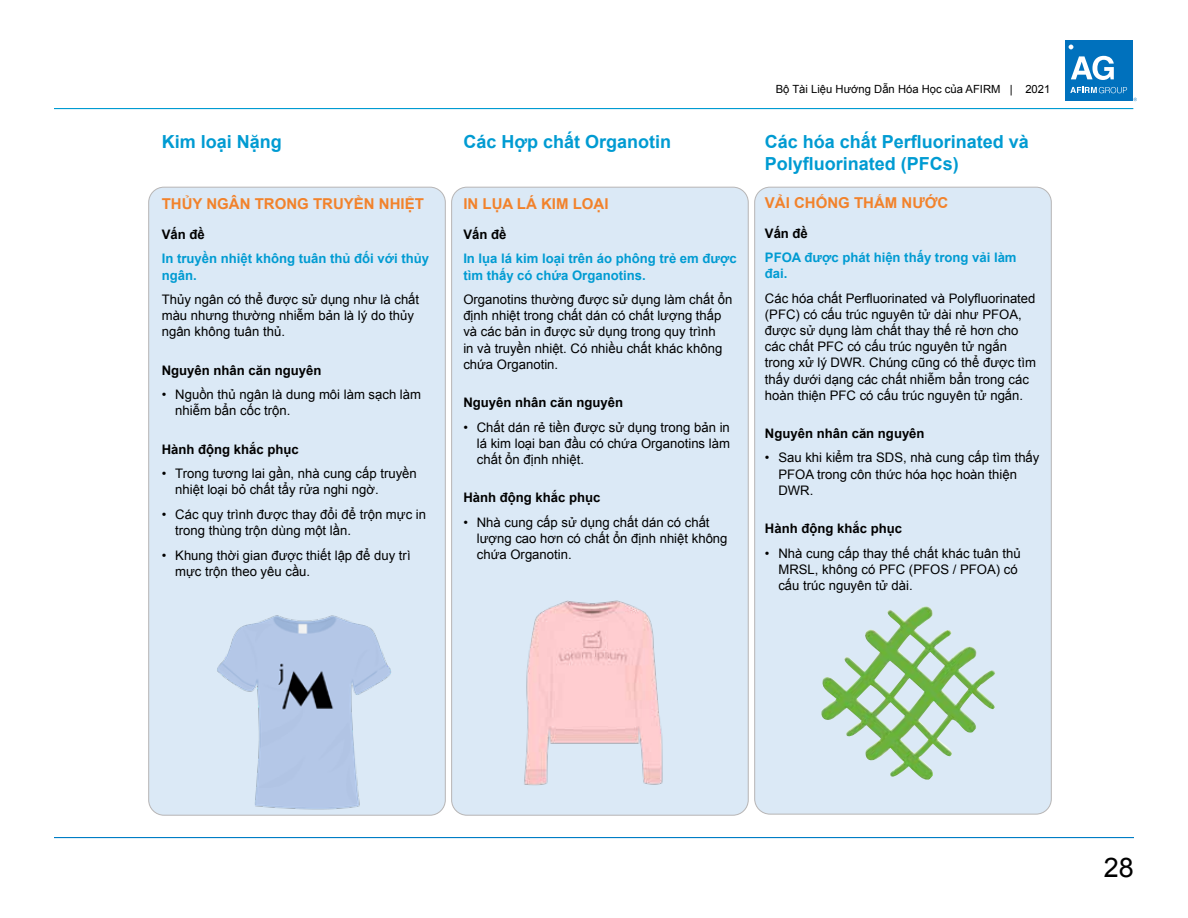
<style>
.page{position:relative;width:1188px;height:918px;background:#fff}
.page>*{position:absolute;margin:0;border:0;box-sizing:border-box;transform-origin:0 0}
.t1{font:27px "Arial";color:#000}
.t2{font:700 18px/21.6px "Arial";color:#009bd2}
.t3{font:700 15px "Arial";color:#f2822b}
.t4{font:13.2px/16.2px "Arial";color:#000}
.t5{font:700 13.2px/16.2px "Arial";color:#009bd2}
.t6{font:700 13.2px "Arial";color:#000}
.t7{font:11.25px "Arial";color:#000}
</style>
<div class="page">
<div style="left:1065px;top:40px;width:67px;height:61px;background:#0071bd"></div>
<svg style="left:1069px;top:45px;width:4px;height:4px"></svg>
<svg style="left:1071px;top:56px;width:43px;height:24px"></svg>
<svg style="left:1070px;top:87px;width:57px;height:6px"></svg>
<hr style="left:54px;top:837px;width:1080px;height:1px;background:#007dc5">
<hr style="left:54px;top:108px;width:1079px;height:1px;background:#009bd2">
<div style="left:755px;top:187px;width:296px;height:627px;background:#dbe9f6;border-radius:15px"></div>
<div style="left:149px;top:187px;width:296px;height:628px;background:#dbe9f6;border-radius:15px"></div>
<div style="left:452px;top:187px;width:296px;height:628px;background:#dbe9f6;border-radius:15px"></div>
<img style="left:190px;top:615px;width:228px;height:201px">
<img style="left:524px;top:600px;width:139px;height:186px">
<img style="left:821px;top:606px;width:174px;height:174px">
<h2 class="t2" style="left:162px;top:132px;width:122px">Kim loại Nặng</h2>
<p class="t3" style="left:162px;top:194px;width:264px">THỦY NGÂN TRONG TRUYỀN NHIỆT</p>
<p class="t6" style="left:162px;top:225px;width:45px">Vấn đề</p>
<p class="t5" style="left:162px;top:251px;width:269px">In truyền nhiệt không tuân thủ đối với thủy ngân.</p>
<p class="t4" style="left:162px;top:292px;width:259px">Thủy ngân có thể được sử dụng như là chất màu nhưng thường nhiễm bản là lý do thủy ngân không tuân thủ.</p>
<p class="t6" style="left:162px;top:361px;width:161px">Nguyên nhân căn nguyên</p>
<p class="t4" style="left:175px;top:387px;width:247px;text-indent:-14px">• Nguồn thủ ngân là dung môi làm sạch làm nhiễm bẩn cốc trộn.</p>
<p class="t6" style="left:162px;top:440px;width:139px">Hành động khắc phục</p>
<p class="t4" style="left:175px;top:466px;width:243px;text-indent:-14px">• Trong tương lai gần, nhà cung cấp truyền nhiệt loại bỏ chất tẩy rửa nghi ngờ.</p>
<p class="t4" style="left:175px;top:506px;width:252px;text-indent:-14px">• Các quy trình được thay đổi để trộn mực in trong thùng trộn dùng một lần.</p>
<p class="t4" style="left:175px;top:547px;width:237px;text-indent:-14px">• Khung thời gian được thiết lập để duy trì mực trộn theo yêu cầu.</p>
<h2 class="t2" style="left:463px;top:132px;width:209px">Các Hợp chất Organotin</h2>
<p class="t3" style="left:463px;top:194px;width:147px">IN LỤA LÁ KIM LOẠI</p>
<p class="t6" style="left:463px;top:225px;width:45px">Vấn đề</p>
<p class="t5" style="left:463px;top:251px;width:275px">In lụa lá kim loại trên áo phông trẻ em được tìm thấy có chứa Organotins.</p>
<p class="t4" style="left:463px;top:292px;width:270px">Organotins thường được sử dụng làm chất ổn định nhiệt trong chất dán có chất lượng thấp và các bản in được sử dụng trong quy trình<br>in và truyền nhiệt. Có nhiều chất khác không chứa Organotin.</p>
<p class="t6" style="left:463px;top:393px;width:161px">Nguyên nhân căn nguyên</p>
<p class="t4" style="left:477px;top:419px;width:255px;text-align:justify;text-indent:-14px">• Chất dán rẻ tiền được sử dụng trong bản in lá kim loại ban đầu có chứa Organotins làm chất ổn định nhiệt.</p>
<p class="t6" style="left:463px;top:488px;width:139px">Hành động khắc phục</p>
<p class="t4" style="left:477px;top:514px;width:252px;text-indent:-14px">• Nhà cung cấp sử dụng chất dán có chất lượng cao hơn có chất ổn định nhiệt không chứa Organotin.</p>
<p class="t7" style="left:776px;top:82px;width:276px">Bộ Tài Liệu Hướng Dẫn Hóa Học của AFIRM | 2021</p>
<h2 class="t2" style="left:765px;top:132px;width:266px">Các hóa chất Perfluorinated và<br>Polyfluorinated (PFCs)</h2>
<p class="t3" style="left:765px;top:193px;width:185px">VẢI CHỐNG THẤM NƯỚC</p>
<p class="t6" style="left:765px;top:224px;width:45px">Vấn đề</p>
<p class="t5" style="left:765px;top:250px;width:253px">PFOA được phát hiện thấy trong vải làm đai.</p>
<p class="t4" style="left:765px;top:290px;width:273px">Các hóa chất Perfluorinated và Polyfluorinated (PFC) có cấu trúc nguyên tử dài như PFOA, được sử dụng làm chất thay thế rẻ hơn cho các chất PFC có cấu trúc nguyên tử ngắn trong xử lý DWR. Chúng cũng có thể được tìm thấy dưới dạng các chất nhiễm bẩn trong các hoàn thiện PFC có cấu trúc nguyên tử ngắn.</p>
<p class="t6" style="left:765px;top:424px;width:161px">Nguyên nhân căn nguyên</p>
<p class="t4" style="left:778px;top:450px;width:263px;text-indent:-14px">• Sau khi kiểm tra SDS, nhà cung cấp tìm thấy<br>PFOA trong côn thức hóa học hoàn thiện<br>DWR.</p>
<p class="t6" style="left:765px;top:519px;width:139px">Hành động khắc phục</p>
<p class="t4" style="left:778px;top:545px;width:244px;text-indent:-14px">• Nhà cung cấp thay thế chất khác tuân thủ<br>MRSL, không có PFC (PFOS / PFOA) có cấu trúc nguyên tử dài.</p>
<h1 class="t1" style="left:1104px;top:850px;width:32px">28</h1>
</div>
